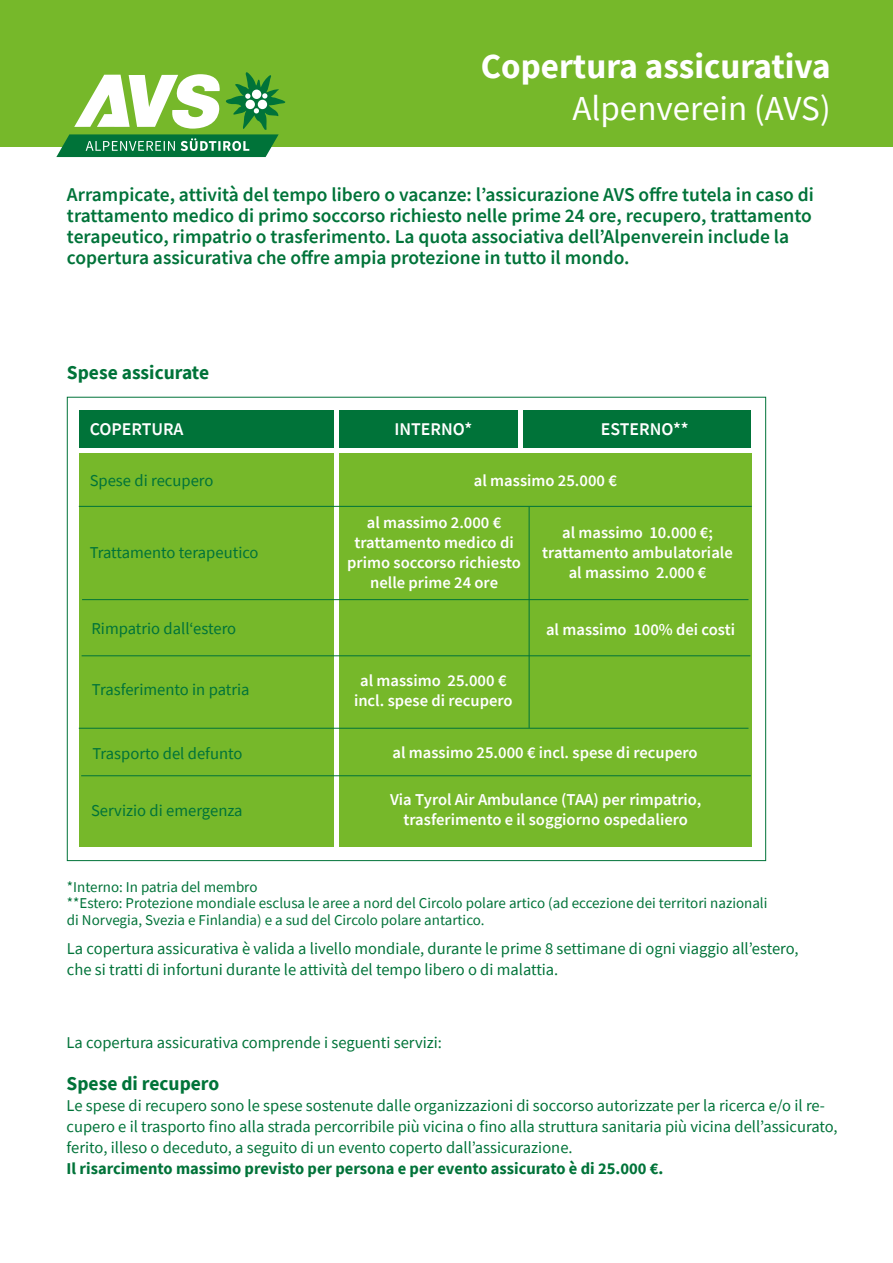
<style>
.page{position:relative;width:893px;height:1263px;background:#fff}
.page>*{position:absolute;margin:0;border:0;box-sizing:border-box;transform-origin:0 0}
.t1{font:700 35.1px "Source Sans Pro";color:#fff}
.t2{font:35.1px "Source Sans Pro";color:#fff}
.t3{font:600 19.5px/21px "Source Sans Pro";color:#007339}
.t4{font:700 19.5px "Source Sans Pro";color:#007339}
.t5{font:600 17.85px "Source Sans Pro";color:#fff}
.t6{font:600 16.65px/20px "Source Sans Pro";color:#fff;text-align:center}
.t7{font:16.65px "Source Sans Pro";color:#007339}
.t8{font:16.5px/21px "Source Sans Pro";color:#007339}
.t9{font:700 16.5px "Source Sans Pro";color:#007339}
.t10{font:15px/16.5px "Source Sans Pro";color:#007339}
</style>
<div class="page">
<div style="left:0;top:0;width:893px;height:146px;background:#76b82a"></div>
<svg style="left:56px;top:72px;width:230px;height:85px"></svg>
<div style="left:523px;top:410px;width:228px;height:38px;background:#007339"></div>
<div style="left:339px;top:453px;width:413px;height:393px;background:#76b82a"></div>
<div style="left:339px;top:410px;width:178px;height:38px;background:#007339"></div>
<div style="left:79px;top:410px;width:255px;height:38px;background:#007339"></div>
<div style="left:79px;top:453px;width:255px;height:393px;background:#76b82a"></div>
<hr style="left:79px;top:506px;width:673px;height:1px;background:#007339">
<hr style="left:82px;top:599px;width:666px;height:1px;background:#007339">
<hr style="left:82px;top:655px;width:668px;height:1px;background:#007339">
<hr style="left:79px;top:728px;width:669px;height:1px;background:#007339">
<hr style="left:81px;top:775px;width:670px;height:1px;background:#007339">
<hr style="left:529px;top:507px;width:1px;height:221px;background:#007339">
<h1 class="t1" style="left:481px;top:43px;width:351px">Copertura assicurativa</h1>
<h1 class="t2" style="left:572px;top:86px;width:260px">Alpenverein (AVS)</h1>
<p class="t3" style="left:67px;top:184px;width:748px">Arrampicate, attività del tempo libero o vacanze: l’assicurazione AVS offre tutela in caso di trattamento medico di primo soccorso richiesto nelle prime 24 ore, recupero, trattamento terapeutico, rimpatrio o trasferimento. La quota associativa dell’Alpenverein include la copertura assicurativa che offre ampia protezione in tutto il mondo.</p>
<p class="t4" style="left:67px;top:359px;width:144px">Spese assicurate</p>
<p class="t5" style="left:90px;top:417px;width:95px">COPERTURA</p>
<p class="t5" style="left:394px;top:417px;width:79px">INTERNO*</p>
<p class="t5" style="left:601px;top:417px;width:89px">ESTERNO**</p>
<p class="t7" style="left:90px;top:470px;width:125px">Spese di recupero</p>
<p class="t6" style="left:474px;top:470px;width:144px">al massimo 25.000 €</p>
<p class="t7" style="left:90px;top:542px;width:170px">Trattamento terapeutico</p>
<p class="t7" style="left:91px;top:618px;width:146px">Rimpatrio dall‘estero</p>
<p class="t7" style="left:92px;top:679px;width:159px">Trasferimento in patria</p>
<p class="t6" style="left:347px;top:513px;width:175px">al massimo 2.000 € trattamento medico di primo soccorso richiesto nelle prime 24 ore</p>
<p class="t6" style="left:354px;top:671px;width:160px">al massimo 25.000 € incl. spese di recupero</p>
<p class="t6" style="left:542px;top:523px;width:192px">al massimo 10.000 €; trattamento ambulatoriale al massimo 2.000 €</p>
<p class="t6" style="left:546px;top:619px;width:190px">al massimo 100% dei costi</p>
<p class="t7" style="left:92px;top:743px;width:152px">Trasporto del defunto</p>
<p class="t6" style="left:393px;top:742px;width:306px">al massimo 25.000 € incl. spese di recupero</p>
<p class="t7" style="left:91px;top:800px;width:153px">Servizio di emergenza</p>
<p class="t6" style="left:390px;top:789px;width:313px">Via Tyrol Air Ambulance (TAA) per rimpatrio, trasferimento e il soggiorno ospedaliero</p>
<p class="t10" style="left:67px;top:879px;width:702px">*Interno: In patria del membro<br>**Estero: Protezione mondiale esclusa le aree a nord del Circolo polare artico (ad eccezione dei territori nazionali di Norvegia, Svezia e Finlandia) e a sud del Circolo polare antartico.</p>
<p class="t8" style="left:67px;top:937px;width:733px">La copertura assicurativa è valida a livello mondiale, durante le prime 8 settimane di ogni viaggio all’estero, che si tratti di infortuni durante le attività del tempo libero o di malattia.</p>
<p class="t8" style="left:67px;top:1032px;width:377px">La copertura assicurativa comprende i seguenti servizi:</p>
<p class="t4" style="left:67px;top:1070px;width:154px">Spese di recupero</p>
<p class="t8" style="left:67px;top:1095px;width:773px">Le spese di recupero sono le spese sostenute dalle organizzazioni di soccorso autorizzate per la ricerca e/o il re&shy;cupero e il trasporto fino alla strada percorribile più vicina o fino alla struttura sanitaria più vicina dell’assicurato, ferito, illeso o deceduto, a seguito di un evento coperto dall’assicurazione.</p>
<p class="t9" style="left:67px;top:1157px;width:598px">Il risarcimento massimo previsto per persona e per evento assicurato è di 25.000 €.</p>
</div>
